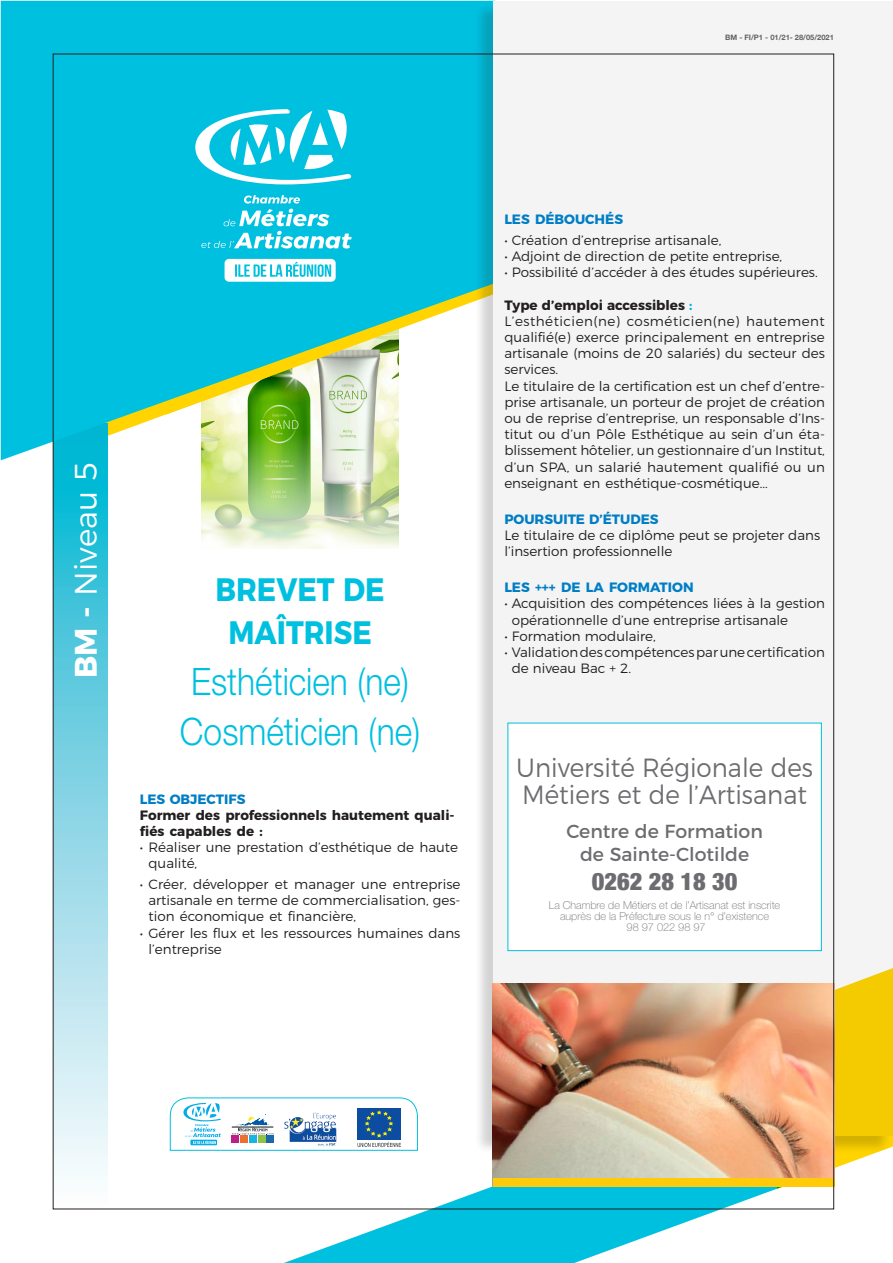
<style>
.page{position:relative;width:893px;height:1263px;background:#fff}
.page>*{position:absolute;margin:0;border:0;box-sizing:border-box;transform-origin:0 0}
.t1{font:300 37.8px/50.4px "Helvetica Neue";color:#00c0df;scale:.89 1}
.t2{font:700 32.4px/43.2px "Montserrat";color:#00c0df;text-align:center;scale:.89 1}
.t3{font:300 31.05px "Montserrat";letter-spacing:.01em;color:#fff}
.t4{font:300 26.25px/27px "Montserrat";color:#6d6d71;scale:.93 1}
.t5{font:900 condensed 24.3px "Helvetica Neue";color:#6d6d71}
.t6{font:18.9px/22.6px "Montserrat";color:#6d6d71;text-align:center}
.t7{font:300 13.5px/16.2px "Montserrat";color:#231f20}
.t8{font:700 13.5px "Montserrat";color:#007ec5}
.t9{font:700 13.5px/16.2px "Montserrat";color:#231f20}
.t10{font:100 10.95px/10.8px "Helvetica Neue";color:#6d6d71;text-align:center}
.t11{font:700 7.5px "Helvetica Neue";color:#231f20}
.s1{font-weight:700}
.s2{font-weight:700;color:#00aeef}
</style>
<div class="page">
<img style="left:202px;top:460px;width:197px;height:89px">
<svg style="left:55px;top:460px;width:52px;height:716px;background:#85d6e6"></svg>
<svg style="left:1px;top:1px;width:492px;height:459px;background:#14c2da"></svg>
<div style="left:474px;top:3px;width:417px;height:1151px;background:#231f20;opacity:.2"></div>
<div style="left:493px;top:1px;width:400px;height:1134px;background:#f4f4f4"></div>
<svg style="left:104px;top:109px;width:389px;height:328px"></svg>
<svg style="left:170px;top:942px;width:723px;height:321px"></svg>
<div style="left:493px;top:1178px;width:341px;height:8px;background:#feca0a"></div>
<div style="left:508px;top:723px;width:313px;height:228px;background:#fff"></div>
<p class="t11" style="left:725px;top:33px;width:110px">BM - FI/P1 - 01/21- 28/05/2021</p>
<h3 class="t3" style="left:62px;top:678px;width:219px;rotate:-90deg"><span class="s1">BM -</span> Niveau 5</h3>
<h2 class="t2" style="left:215px;top:565px;width:192px">BREVET DE<br>MAÎTRISE</h2>
<h1 class="t1" style="left:180px;top:655px;width:271px">Esthéticien (ne)<br>Cosméticien (ne)</h1>
<p class="t8" style="left:140px;top:788px;width:107px">LES OBJECTIFS</p>
<p class="t9" style="left:140px;top:806px;width:316px">Former des professionnels hautement quali&shy;fiés capables de :</p>
<p class="t7" style="left:148px;top:838px;width:311px;text-indent:-9px">• Réaliser une prestation d’esthétique de haute qualité,</p>
<p class="t7" style="left:148px;top:875px;width:314px;text-align:justify;text-indent:-9px">• Créer, développer et manager une entreprise artisanale en terme de commercialisation, ges&shy;tion économique et financière,</p>
<p class="t7" style="left:148px;top:923px;width:313px;text-indent:-9px">• Gérer les flux et les ressources humaines dans l’entreprise</p>
<p class="t8" style="left:504px;top:208px;width:120px">LES DÉBOUCHÉS</p>
<p class="t7" style="left:504px;top:231px;width:218px">• Création d’entreprise artisanale,</p>
<p class="t7" style="left:504px;top:247px;width:279px">• Adjoint de direction de petite entreprise,</p>
<p class="t7" style="left:504px;top:263px;width:315px">• Possibilité d’accéder à des études supérieures.</p>
<p class="t7" style="left:504px;top:296px;width:322px"><span class="s1">Type d’emploi accessibles</span> <span class="s2">:<br></span>L’esthéticien(ne) cosméticien(ne) hautement qualifié(e) exerce principalement en entreprise artisanale (moins de 20 salariés) du secteur des services.<br>Le titulaire de la certification est un chef d’entre&shy;prise artisanale, un porteur de projet de création ou de reprise d’entreprise, un responsable d’Ins&shy;titut ou d’un Pôle Esthétique au sein d’un éta&shy;blissement hôtelier, un gestionnaire d’un Institut, d’un SPA, un salarié hautement qualifié ou un enseignant en esthétique-cosmétique...</p>
<p class="t8" style="left:504px;top:508px;width:156px">POURSUITE D’ÉTUDES</p>
<p class="t7" style="left:504px;top:526px;width:317px">Le titulaire de ce diplôme peut se projeter dans l’insertion professionnelle</p>
<p class="t8" style="left:504px;top:576px;width:191px">LES +++ DE LA FORMATION</p>
<p class="t7" style="left:512px;top:594px;width:315px;text-indent:-7px">• Acquisition des compétences liées à la gestion opérationnelle d’une entreprise artisanale</p>
<p class="t7" style="left:504px;top:627px;width:153px">• Formation modulaire,</p>
<p class="t7" style="left:512px;top:643px;width:315px;text-indent:-7px">• Validation des compétences par une certification de niveau Bac + 2.</p>
<h3 class="t4" style="left:516px;top:752px;width:320px">Université Régionale des<br>Métiers et de l’Artisanat</h3>
<h3 class="t6" style="left:566px;top:819px;width:198px">Centre de Formation de Sainte-Clotilde</h3>
<h3 class="t5" style="left:592px;top:861px;width:147px">0262 28 18 30</h3>
<p class="t10" style="left:549px;top:900px;width:233px">La Chambre de Métiers et de l’Artisanat est inscrite auprès de la Préfecture sous le n° d’existence<br>98 97 022 98 97</p>
</div>
